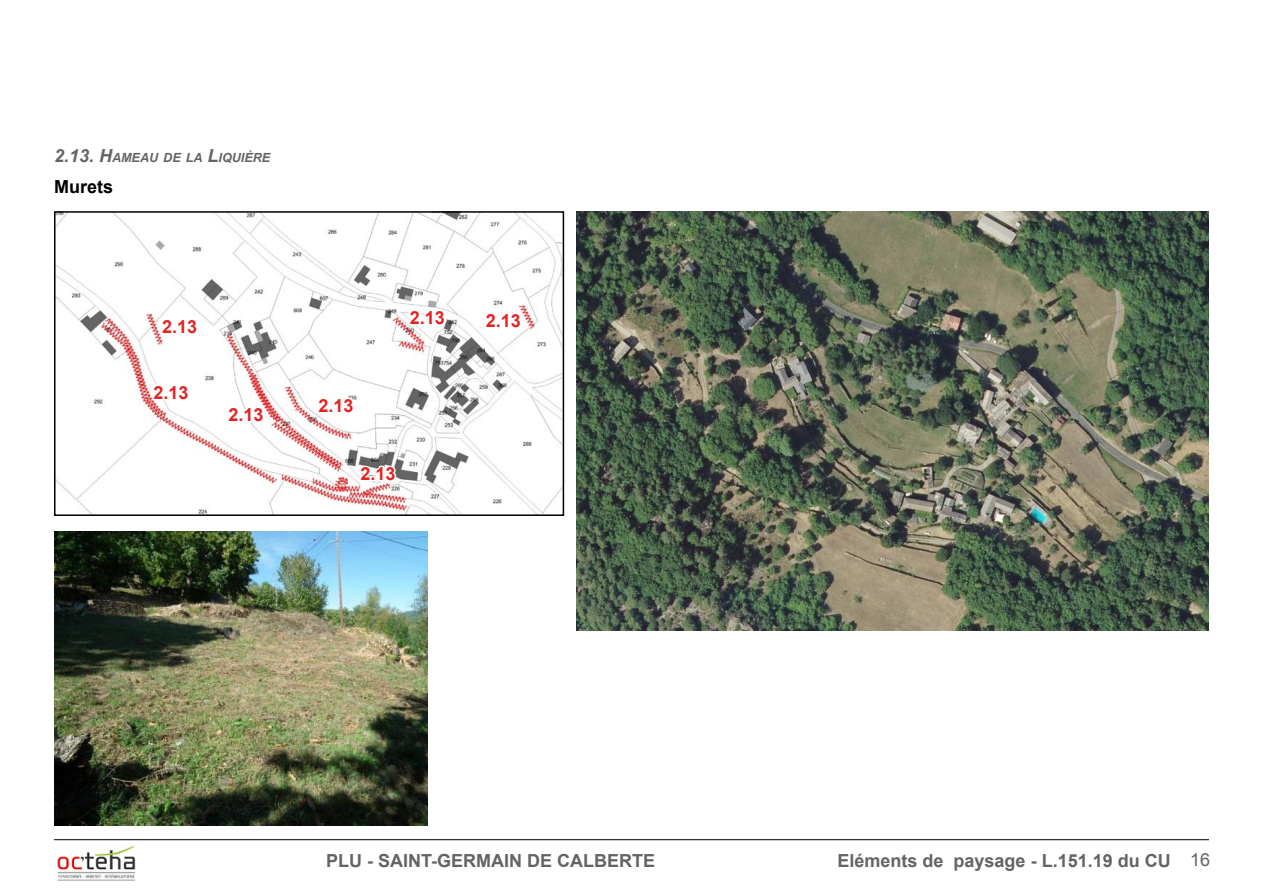
<style>
.page{position:relative;width:1263px;height:893px;background:#fff}
.page>*{position:absolute;margin:0;border:0;box-sizing:border-box;transform-origin:0 0}
.t1{font:700 18px "Arial";color:#646464}
.t2{font:700 18px "Arial";color:#e32322}
.t3{font:700 18px "Arial";color:#000}
.t4{font:italic 700 12.6px "Arial";color:#646464}
.s1{font-size:18px}
.s2{font-weight:400}
</style>
<div class="page">
<hr style="left:54px;top:839px;width:1155px;height:1px;background:#373636">
<img style="left:57px;top:846px;width:79px;height:35px">
<img style="left:57px;top:214px;width:504px;height:299px">
<div style="left:54px;top:211px;width:510px;height:305px;border:2px solid #000"></div>
<svg style="left:150px;top:382px;width:42px;height:20px"></svg>
<svg style="left:159px;top:316px;width:41px;height:20px"></svg>
<svg style="left:357px;top:463px;width:41px;height:21px"></svg>
<svg style="left:315px;top:395px;width:42px;height:21px"></svg>
<svg style="left:407px;top:307px;width:41px;height:20px"></svg>
<svg style="left:482px;top:310px;width:42px;height:20px"></svg>
<svg style="left:225px;top:405px;width:42px;height:20px"></svg>
<img style="left:576px;top:211px;width:633px;height:420px">
<img style="left:54px;top:531px;width:373px;height:294px">
<p class="t4" style="left:54px;top:149px;width:218px"><span class="s1">2.13. H</span>AMEAU DE LA <span class="s1">L</span>IQUIÈRE</p>
<p class="t3" style="left:54px;top:175px;width:61px">Murets</p>
<p class="t2" style="left:162px;top:314px;width:37px">2.13</p>
<p class="t2" style="left:154px;top:380px;width:37px">2.13</p>
<p class="t2" style="left:229px;top:403px;width:37px">2.13</p>
<p class="t2" style="left:410px;top:305px;width:37px">2.13</p>
<p class="t2" style="left:486px;top:308px;width:37px">2.13</p>
<p class="t2" style="left:319px;top:394px;width:37px">2.13</p>
<p class="t2" style="left:360px;top:462px;width:37px">2.13</p>
<p class="t1" style="left:326px;top:849px;width:331px">PLU - SAiNT-GERMAIN DE CALBERTE</p>
<p class="t1" style="left:837px;top:849px;width:374px">Eléments de paysage - L.151.19 du CU <span class="s2">16</span></p>
</div>
